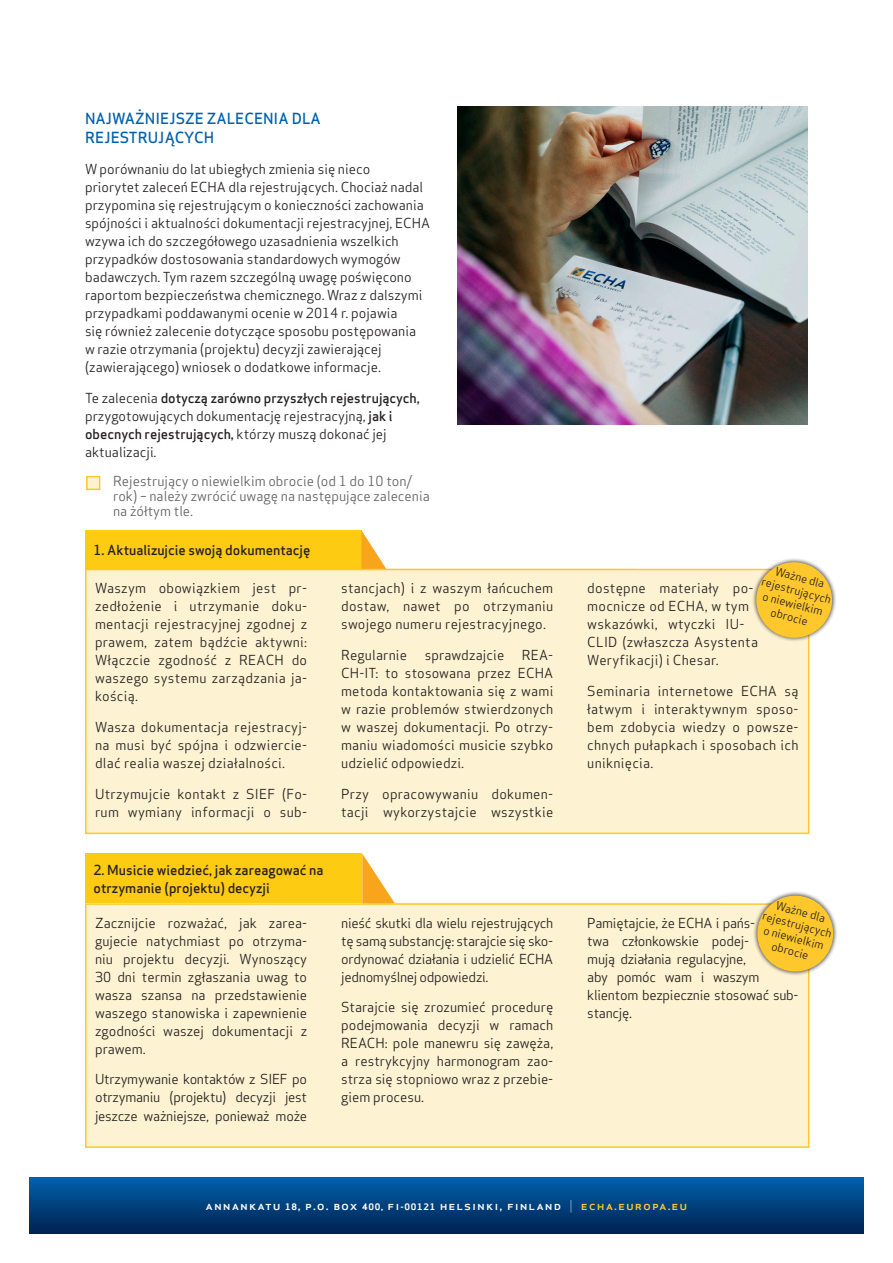
<style>
.page{position:relative;width:893px;height:1263px;background:#fff}
.page>*{position:absolute;margin:0;border:0;box-sizing:border-box;transform-origin:0 0}
.Headline_2_CAPS_blue{font:500 15px/19.5px "Apex Sans";color:#0160ae}
.Bullet_list_bodytext{font:13.5px/18px "Apex Sans";letter-spacing:.01em;color:#231f20;text-align:justify}
.Bodytext_1{font:13.5px/18px "Apex Sans";color:#231f20}
.Bullet_list_bodytext-2{font:13.5px/18px "Apex Sans";letter-spacing:-.02em;color:#231f20}
.Footnote{font:13.5px/15px "Apex Sans";color:#616164}
.Recommendation{font:500 13.5px/18px "Apex Sans";color:#231f20}
.t1{font:500 12.15px "Apex Sans";letter-spacing:.075em;color:#fff;scale:1.08 1}
.t2{font:11.25px/13.5px "Apex Sans";color:#231f20;text-align:center}
.s1{font-weight:500}
.s2{font-weight:700;font-size:8.7px}
.s3{font-weight:700;font-size:8.25px}
.s4{font-weight:300}
.s5{color:#fec82d}
</style>
<div class="page">
<svg style="left:30px;top:1178px;width:833px;height:55px;background:#00407e"></svg>
<img style="left:457px;top:106px;width:351px;height:318px">
<div style="left:86px;top:476px;width:14px;height:14px;background:#fdf3d2;border:2px solid #fec82d"></div>
<div style="left:85px;top:530px;width:276px;height:39px;background:#fccb12"></div>
<svg style="left:361px;top:530px;width:277px;height:39px"></svg>
<div style="left:86px;top:904px;width:723px;height:243px;background:#fdf3d2"></div>
<div style="left:85px;top:903px;width:724px;height:245px;border:2px solid #fec82d"></div>
<div style="left:85px;top:854px;width:276px;height:49px;background:#fccb12"></div>
<svg style="left:362px;top:854px;width:33px;height:49px"></svg>
<div style="left:753px;top:891px;width:84px;height:85px;background:#231f20;opacity:.75"></div>
<div style="left:757px;top:896px;width:76px;height:75px;background:#fec82d;border-radius:50%"></div>
<div style="left:86px;top:569px;width:723px;height:264px;background:#fdf3d2"></div>
<div style="left:85px;top:569px;width:724px;height:265px;border:2px solid #fec82d"></div>
<div style="left:752px;top:558px;width:84px;height:85px;background:#231f20;opacity:.75"></div>
<div style="left:756px;top:562px;width:76px;height:76px;background:#fec82d;border-radius:50%"></div>
<p class="Headline_2_CAPS_blue" style="left:85px;top:107px;width:237px">NAJWAŻNIEJSZE ZALECENIA DLA<br>REJESTRUJĄCYCH</p>
<p class="Bodytext_1" style="left:85px;top:159px;width:347px">W porównaniu do lat ubiegłych zmienia się nieco<br>priorytet zaleceń ECHA dla rejestrujących. Chociaż nadal przypomina się rejestrującym o konieczności zachowania spójności i aktualności dokumentacji rejestracyjnej, ECHA wzywa ich do szczegółowego uzasadnienia wszelkich przypadków dostosowania standardowych wymogów badawczych. Tym razem szczególną uwagę poświęcono raportom bezpieczeństwa chemicznego. Wraz z dalszymi przypadkami poddawanymi ocenie w 2014 r. pojawia<br>się również zalecenie dotyczące sposobu postępowania<br>w razie otrzymania (projektu) decyzji zawierającej (zawierającego) wniosek o dodatkowe informacje.</p>
<p class="Bodytext_1" style="left:85px;top:388px;width:336px">Te zalecenia <span class="s1">dotyczą zarówno przyszłych rejestrujących, </span>przygotowujących dokumentację rejestracyjną, <span class="s1">jak i obecnych rejestrujących,</span> którzy muszą dokonać jej aktualizacji.</p>
<p class="Footnote" style="left:113px;top:473px;width:318px">Rejestrujący o niewielkim obrocie (od 1 do 10 ton/ rok) – należy zwrócić uwagę na następujące zalecenia na żółtym tle.</p>
<p class="Recommendation" style="left:94px;top:539px;width:218px">1. Aktualizujcie swoją dokumentację</p>
<p class="Bullet_list_bodytext" style="left:95px;top:578px;width:214px">Waszym obowiązkiem jest pr&shy;zedłożenie i utrzymanie doku&shy;mentacji rejestracyjnej zgodnej z prawem, zatem bądźcie aktywni:<br>Włączcie zgodność z REACH do waszego systemu zarządzania ja&shy;kością.</p>
<p class="Bullet_list_bodytext" style="left:95px;top:717px;width:214px">Wasza dokumentacja rejestracyj&shy;na musi być spójna i odzwiercie&shy;dlać realia waszej działalności.</p>
<p class="Bullet_list_bodytext" style="left:95px;top:783px;width:214px">Utrzymujcie kontakt z SIEF (Fo&shy;rum wymiany informacji o sub-</p>
<p class="Recommendation" style="left:94px;top:859px;width:232px">2. Musicie wiedzieć, jak zareagować na otrzymanie (projektu) decyzji</p>
<p class="Bullet_list_bodytext" style="left:95px;top:912px;width:214px">Zacznijcie rozważać, jak zarea&shy;gujecie natychmiast po otrzyma&shy;niu projektu decyzji. Wynoszący 30 dni termin zgłaszania uwag to wasza szansa na przedstawienie waszego stanowiska i zapewnienie zgodności waszej dokumentacji z prawem.</p>
<p class="Bullet_list_bodytext" style="left:95px;top:1069px;width:214px">Utrzymywanie kontaktów z SIEF po otrzymaniu (projektu) decyzji jest jeszcze ważniejsze, ponieważ może</p>
<p class="Bullet_list_bodytext" style="left:341px;top:578px;width:214px">stancjach) i z waszym łańcuchem dostaw, nawet po otrzymaniu swojego numeru rejestracyjnego.</p>
<p class="Bullet_list_bodytext" style="left:341px;top:645px;width:67px">Regularnie</p>
<p class="Bullet_list_bodytext" style="left:425px;top:645px;width:81px">sprawdzajcie</p>
<p class="Bullet_list_bodytext" style="left:341px;top:645px;width:214px;text-indent:181px">REA-CH-IT: to stosowana przez ECHA metoda kontaktowania się z wami w razie problemów stwierdzonych w waszej dokumentacji. Po otrzy&shy;maniu wiadomości musicie szybko udzielić odpowiedzi.</p>
<p class="Bullet_list_bodytext" style="left:341px;top:783px;width:214px">Przy opracowywaniu dokumen&shy;tacji wykorzystajcie wszystkie</p>
<p class="Bullet_list_bodytext" style="left:341px;top:912px;width:214px">nieść skutki dla wielu rejestrujących tę samą substancję: starajcie się sko&shy;ordynować działania i udzielić ECHA jednomyślnej odpowiedzi.</p>
<p class="Bullet_list_bodytext" style="left:341px;top:997px;width:214px">Starajcie się zrozumieć procedurę podejmowania decyzji w ramach REACH: pole manewru się zawęża, a restrykcyjny harmonogram zao&shy;strza się stopniowo wraz z przebie&shy;giem procesu.</p>
<p class="t2" style="left:767px;top:561px;width:73px;rotate:15deg">Ważne dla rejestrujących o niewielkim obrocie</p>
<p class="Bullet_list_bodytext" style="left:587px;top:578px;width:172px;text-align:left">dostępne materiały po&shy;mocnicze od ECHA, w tym wskazówki, wtyczki IU-<br>CLID (zwłaszcza Asystenta<br>Weryfikacji) i Chesar.</p>
<p class="Bullet_list_bodytext" style="left:587px;top:681px;width:213px">Seminaria internetowe ECHA są łatwym i interaktywnym sposo&shy;bem zdobycia wiedzy o powsze&shy;chnych pułapkach i sposobach ich uniknięcia.</p>
<p class="t2" style="left:768px;top:895px;width:73px;rotate:15deg">Ważne dla rejestrujących o niewielkim obrocie</p>
<p class="Bullet_list_bodytext-2" style="left:587px;top:912px;width:213px">Pamiętajcie, że ECHA i pańs-<br>twa członkowskie podej-<br>mują działania regulacyjne,<br>aby pomóc wam i waszym klientom bezpiecznie stosować sub&shy;stancję.</p>
<p class="t1" style="left:206px;top:1195px;width:448px">annankatu <span class="s2">18</span>, p.o. box <span class="s2">400,</span> fi<span class="s3">-</span><span class="s2">00121</span> helsinki, finland <span class="s4">|</span> <span class="s5">echa.europa.eu</span></p>
</div>
